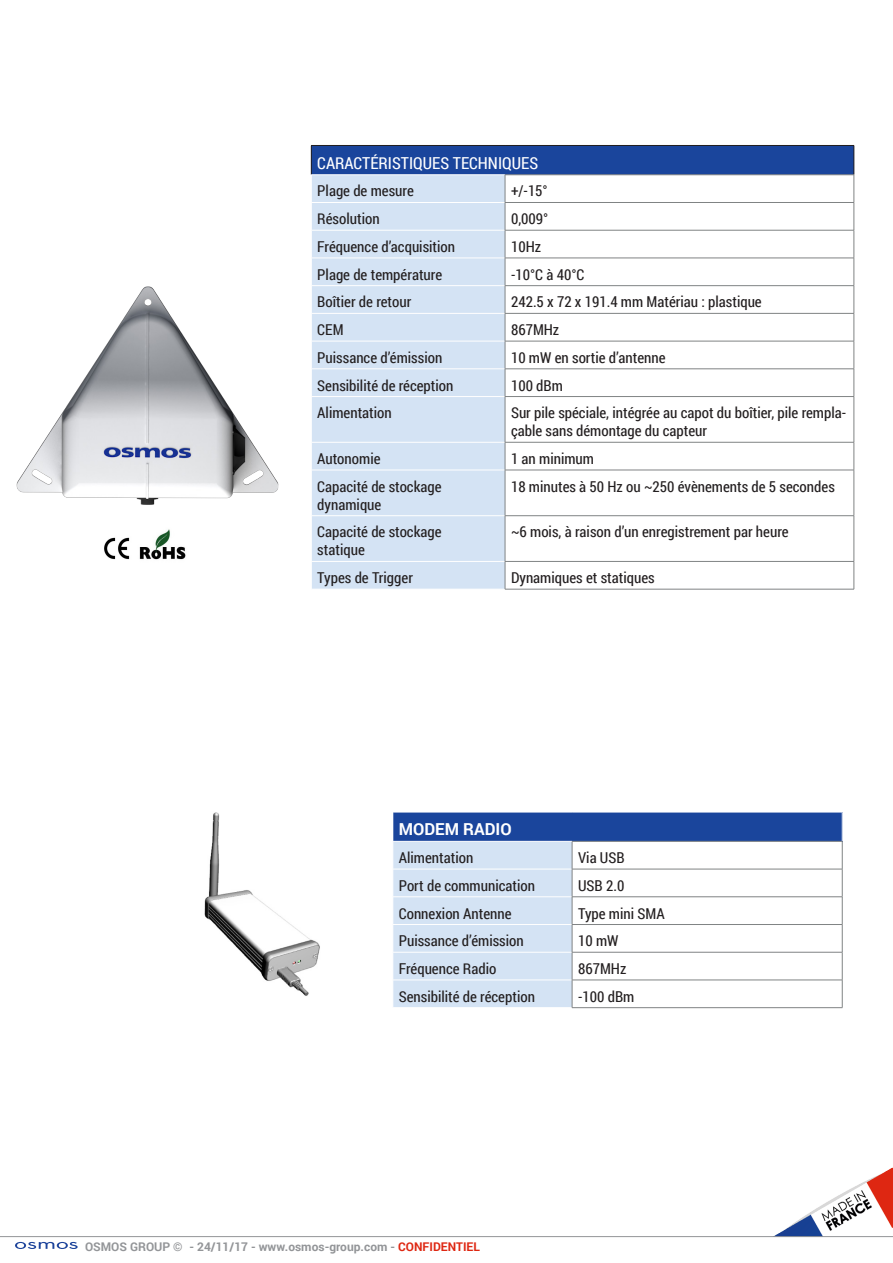
<style>
.page{position:relative;width:893px;height:1263px;background:#fff}
.page>*{position:absolute;margin:0;border:0;box-sizing:border-box;transform-origin:0 0}
.t1{font:16.5px "Roboto Condensed";color:#fff}
.t2{font:700 16.5px "Roboto";color:#fff}
.t3{font:15px/18px "Roboto Condensed";color:#231f20}
.t4{font:700 12px "Roboto";color:#939598}
.s1{color:#de2712}
</style>
<div class="page">
<img style="left:774px;top:1167px;width:119px;height:69px">
<svg style="left:15px;top:1242px;width:63px;height:7px"></svg>
<hr style="left:0;top:1236px;width:893px;height:1px;background:#939598">
<div style="left:311px;top:145px;width:543px;height:30px;background:#1a459c"></div>
<div style="left:312px;top:175px;width:193px;height:414px;background:#d4e3f4"></div>
<svg style="left:506px;top:175px;width:348px;height:414px"></svg>
<hr style="left:311px;top:145px;width:194px;height:1px;background:#231f20">
<hr style="left:505px;top:145px;width:349px;height:1px;background:#231f20">
<hr style="left:311px;top:174px;width:194px;height:1px;background:#fff">
<hr style="left:311px;top:202px;width:194px;height:1px;background:#fff">
<hr style="left:311px;top:230px;width:194px;height:1px;background:#fff">
<hr style="left:311px;top:258px;width:194px;height:1px;background:#fff">
<hr style="left:311px;top:285px;width:194px;height:1px;background:#fff">
<hr style="left:311px;top:313px;width:194px;height:1px;background:#fff">
<hr style="left:311px;top:341px;width:194px;height:1px;background:#fff">
<hr style="left:311px;top:369px;width:194px;height:1px;background:#fff">
<svg style="left:311px;top:146px;width:1px;height:29px"></svg>
<hr style="left:311px;top:396px;width:194px;height:1px;background:#fff">
<hr style="left:311px;top:442px;width:194px;height:1px;background:#fff">
<hr style="left:311px;top:470px;width:194px;height:1px;background:#fff">
<hr style="left:311px;top:515px;width:194px;height:1px;background:#fff">
<hr style="left:311px;top:561px;width:194px;height:1px;background:#fff">
<hr style="left:505px;top:174px;width:349px;height:1px;background:#808384">
<hr style="left:505px;top:202px;width:349px;height:1px;background:#808384">
<hr style="left:505px;top:230px;width:349px;height:1px;background:#808384">
<hr style="left:505px;top:258px;width:349px;height:1px;background:#808384">
<hr style="left:505px;top:285px;width:349px;height:1px;background:#808384">
<hr style="left:505px;top:313px;width:349px;height:1px;background:#808384">
<hr style="left:505px;top:341px;width:349px;height:1px;background:#808384">
<hr style="left:505px;top:369px;width:349px;height:1px;background:#808384">
<svg style="left:505px;top:175px;width:1px;height:221px"></svg>
<svg style="left:854px;top:146px;width:1px;height:250px"></svg>
<hr style="left:505px;top:396px;width:349px;height:1px;background:#808384">
<hr style="left:505px;top:397px;width:1px;height:45px;background:#808384">
<hr style="left:854px;top:397px;width:1px;height:45px;background:#808384">
<hr style="left:505px;top:442px;width:349px;height:1px;background:#808384">
<svg style="left:505px;top:442px;width:1px;height:28px"></svg>
<svg style="left:854px;top:442px;width:1px;height:28px"></svg>
<hr style="left:505px;top:470px;width:349px;height:1px;background:#808384">
<hr style="left:505px;top:470px;width:1px;height:45px;background:#808384">
<hr style="left:854px;top:470px;width:1px;height:45px;background:#808384">
<hr style="left:505px;top:515px;width:349px;height:1px;background:#808384">
<hr style="left:505px;top:516px;width:1px;height:45px;background:#808384">
<hr style="left:854px;top:516px;width:1px;height:45px;background:#808384">
<hr style="left:505px;top:561px;width:349px;height:1px;background:#808384">
<svg style="left:505px;top:562px;width:1px;height:27px"></svg>
<svg style="left:854px;top:562px;width:1px;height:27px"></svg>
<hr style="left:505px;top:589px;width:349px;height:1px;background:#808384">
<img style="left:16px;top:286px;width:263px;height:219px">
<svg style="left:393px;top:812px;width:450px;height:196px"></svg>
<hr style="left:572px;top:1007px;width:270px;height:1px;background:#808384">
<img style="left:204px;top:812px;width:116px;height:184px">
<img style="left:104px;top:529px;width:82px;height:31px">
<p class="t1" style="left:317px;top:151px;width:222px">CARACTÉRISTIQUES TECHNIQUES</p>
<p class="t3" style="left:317px;top:182px;width:98px">Plage de mesure</p>
<p class="t3" style="left:511px;top:182px;width:38px">+/-15°</p>
<p class="t3" style="left:317px;top:209px;width:64px">Résolution</p>
<p class="t3" style="left:511px;top:209px;width:39px">0,009°</p>
<p class="t3" style="left:317px;top:237px;width:139px">Fréquence d’acquisition</p>
<p class="t3" style="left:511px;top:237px;width:32px">10Hz</p>
<p class="t3" style="left:317px;top:265px;width:126px">Plage de température</p>
<p class="t3" style="left:511px;top:265px;width:75px">-10°C à 40°C</p>
<p class="t3" style="left:317px;top:292px;width:95px">Boîtier de retour</p>
<p class="t3" style="left:511px;top:292px;width:252px">242.5 x 72 x 191.4 mm Matériau : plastique</p>
<p class="t3" style="left:317px;top:320px;width:28px">CEM</p>
<p class="t3" style="left:511px;top:320px;width:50px">867MHz</p>
<p class="t3" style="left:317px;top:348px;width:127px">Puissance d’émission</p>
<p class="t3" style="left:511px;top:348px;width:156px">10 mW en sortie d’antenne</p>
<p class="t3" style="left:317px;top:376px;width:138px">Sensibilité de réception</p>
<p class="t3" style="left:511px;top:376px;width:53px">100 dBm</p>
<p class="t3" style="left:317px;top:403px;width:76px">Alimentation</p>
<p class="t3" style="left:511px;top:403px;width:337px">Sur pile spéciale, intégrée au capot du boîtier, pile rempla&shy;çable sans démontage du capteur</p>
<p class="t3" style="left:317px;top:449px;width:65px">Autonomie</p>
<p class="t3" style="left:511px;top:449px;width:85px">1 an minimum</p>
<p class="t3" style="left:317px;top:477px;width:126px">Capacité de stockage</p>
<p class="t3" style="left:317px;top:495px;width:66px">dynamique</p>
<p class="t3" style="left:511px;top:477px;width:325px">18 minutes à 50 Hz ou ~250 évènements de 5 secondes</p>
<p class="t3" style="left:317px;top:523px;width:126px">Capacité de stockage</p>
<p class="t3" style="left:317px;top:541px;width:49px">statique</p>
<p class="t3" style="left:511px;top:523px;width:279px">~6 mois, à raison d’un enregistrement par heure</p>
<p class="t3" style="left:317px;top:568px;width:97px">Types de Trigger</p>
<p class="t3" style="left:511px;top:568px;width:145px">Dynamiques et statiques</p>
<p class="t2" style="left:399px;top:818px;width:114px">MODEM RADIO</p>
<p class="t3" style="left:399px;top:848px;width:76px">Alimentation</p>
<p class="t3" style="left:578px;top:848px;width:48px">Via USB</p>
<p class="t3" style="left:399px;top:876px;width:138px">Port de communication</p>
<p class="t3" style="left:578px;top:876px;width:48px">USB 2.0</p>
<p class="t3" style="left:399px;top:904px;width:114px">Connexion Antenne</p>
<p class="t3" style="left:578px;top:904px;width:88px">Type mini SMA</p>
<p class="t3" style="left:399px;top:931px;width:127px">Puissance d’émission</p>
<p class="t3" style="left:578px;top:931px;width:42px">10 mW</p>
<p class="t3" style="left:399px;top:959px;width:99px">Fréquence Radio</p>
<p class="t3" style="left:578px;top:959px;width:50px">867MHz</p>
<p class="t3" style="left:399px;top:987px;width:138px">Sensibilité de réception</p>
<p class="t3" style="left:578px;top:987px;width:58px">-100 dBm</p>
<p class="t4" style="left:85px;top:1238px;width:396px">OSMOS GROUP © - 24/11/17 - www.osmos-group.com - <span class="s1">CONFIDENTIEL</span></p>
</div>
